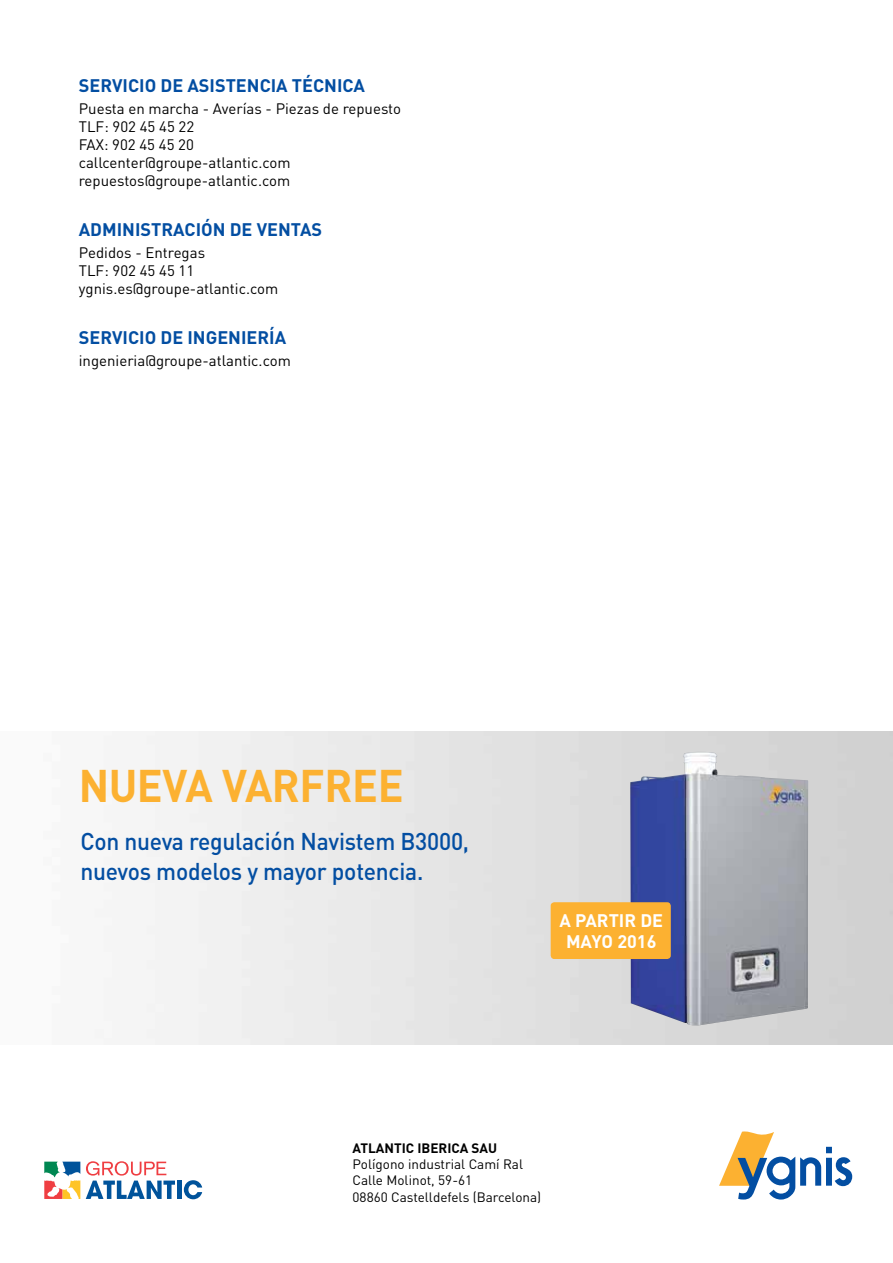
<style>
.page{position:relative;width:893px;height:1263px;background:#fff}
.page>*{position:absolute;margin:0;border:0;box-sizing:border-box;transform-origin:0 0}
.t1{font:700 45.15px "DIN";letter-spacing:-.01em;color:#fcb131;scale:.95 1}
.t2{font:500 24px/30px "DIN";letter-spacing:-.01em;color:#034ea2;scale:.95 1}
.t3{font:700 18px "DIN";color:#034ea2}
.t4{font:700 18px/21.6px "DIN";color:#fff;text-align:center}
.t5{font:15px/18px "DIN";color:#000}
.t6{font:13.5px/16.2px "DIN";color:#000}
.t7{font:700 13.5px "DIN";color:#000}
</style>
<div class="page">
<hr style="left:892px;top:0;width:1px;height:123px;background:#fcb131">
<svg style="left:719px;top:1131px;width:133px;height:68px"></svg>
<hr style="left:177px;top:1180px;width:4px;height:19px;background:#00539b">
<svg style="left:184px;top:1180px;width:18px;height:19px"></svg>
<svg style="left:86px;top:1161px;width:89px;height:38px"></svg>
<svg style="left:44px;top:1161px;width:36px;height:38px"></svg>
<img style="left:630px;top:752px;width:178px;height:274px">
<div style="left:551px;top:902px;width:120px;height:57px;background:#fcb131;border-radius:4px"></div>
<p class="t3" style="left:79px;top:73px;width:288px">SERVICIO DE ASISTENCIA TÉCNICA</p>
<p class="t5" style="left:79px;top:99px;width:324px">Puesta en marcha - Averías - Piezas de repuesto<br>TLF: 902 45 45 22<br>FAX: 902 45 45 20 callcenter@groupe-atlantic.com repuestos@groupe-atlantic.com</p>
<p class="t3" style="left:79px;top:218px;width:245px">ADMINISTRACIÓN DE VENTAS</p>
<p class="t5" style="left:79px;top:243px;width:201px">Pedidos - Entregas<br>TLF: 902 45 45 11 ygnis.es@groupe-atlantic.com</p>
<p class="t3" style="left:79px;top:326px;width:209px">SERVICIO DE INGENIERÍA</p>
<p class="t5" style="left:79px;top:352px;width:214px">ingenieria@groupe-atlantic.com</p>
<h1 class="t1" style="left:79px;top:756px;width:344px">NUEVA VARFREE</h1>
<h2 class="t2" style="left:80px;top:826px;width:411px">Con nueva regulación Navistem B3000, nuevos modelos y mayor potencia.</h2>
<p class="t4" style="left:559px;top:909px;width:105px">A PARTIR DE<br>MAYO 2016</p>
<p class="t7" style="left:353px;top:1139px;width:146px">ATLANTIC IBERICA SAU</p>
<p class="t6" style="left:353px;top:1156px;width:190px">Polígono industrial Camí Ral<br>Calle Molinot, 59-61<br>08860 Castelldefels (Barcelona)</p>
</div>
